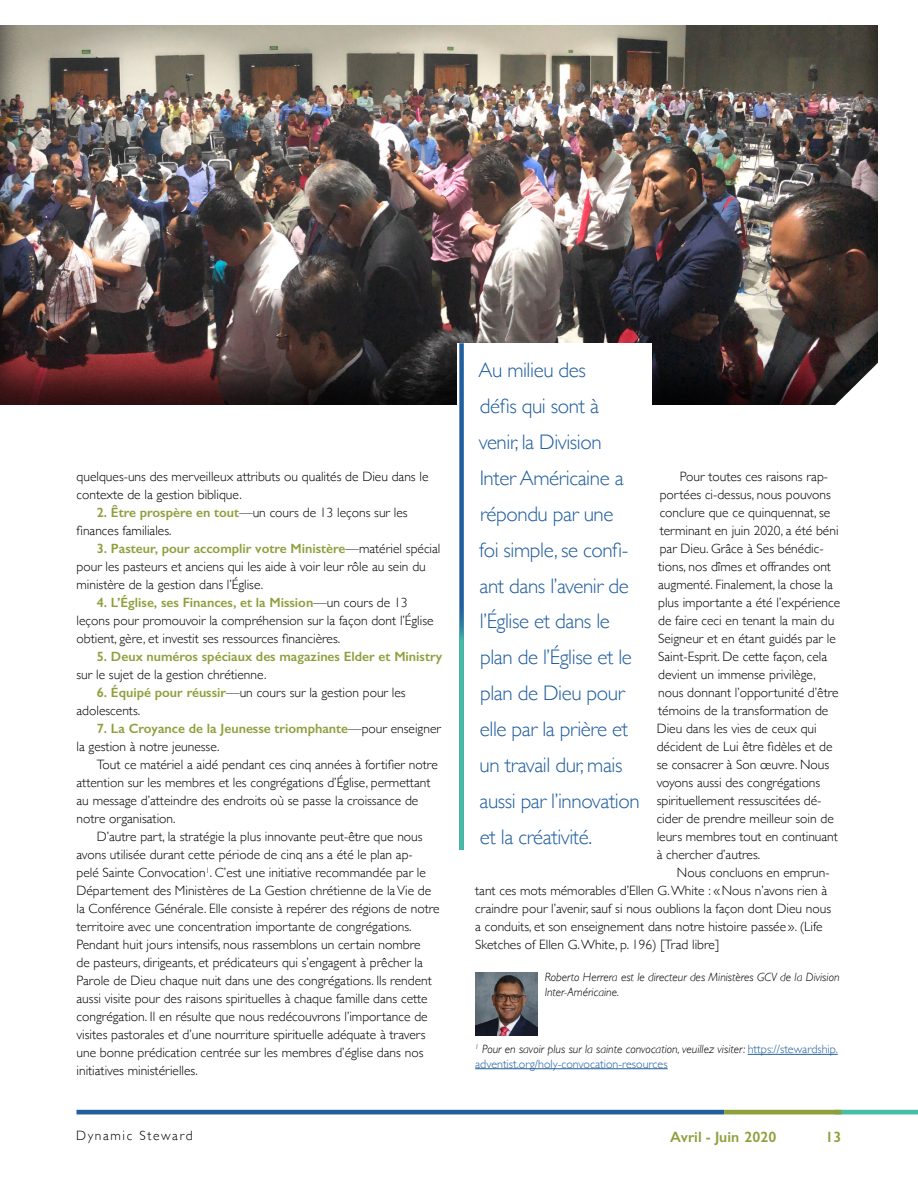
<style>
.page{position:relative;width:918px;height:1188px;background:#fff}
.page>*{position:absolute;margin:0;border:0;box-sizing:border-box;transform-origin:0 0}
.t1{font:300 21px/36px "Gill Sans";letter-spacing:-.02em;color:#215e9e}
.t2{font:600 15px "Gill Sans";color:#8ea03c}
.t3{font:300 13.5px/18px "Gill Sans";color:#000}
.t4{font:600 13.5px "Gill Sans";color:#8ea03c}
.t5{font:300 13.5px "Gill Sans";letter-spacing:.12em;color:#000}
.t6{font:300 12px/14.4px "Gill Sans";color:#215e9e}
.t7{font:italic 300 12px/14.4px "Gill Sans";color:#000}
.s1{font-weight:600;color:#8ea03c}
.s2{font-style:italic;color:#000}
</style>
<div class="page">
<hr style="left:77px;top:1110px;width:647px;height:4px;background:#215e9e">
<hr style="left:835px;top:1110px;width:83px;height:4px;background:#46bea5">
<hr style="left:724px;top:1110px;width:117px;height:4px;background:#8ea03c">
<div style="left:0;top:15px;width:892px;height:392px;background:#000;opacity:.75"></div>
<hr style="left:748px;top:1054px;width:90px;height:1px;background:#215e9e">
<hr style="left:475px;top:1068px;width:193px;height:1px;background:#215e9e">
<img style="left:475px;top:972px;width:63px;height:63px">
<div style="left:458px;top:343px;width:194px;height:77px;background:#fff"></div>
<div style="left:459px;top:343px;width:5px;height:507px;background:#215e9e"></div>
<div style="left:459px;top:601px;width:5px;height:249px;background:#46bea5"></div>
<svg style="left:815px;top:348px;width:77px;height:59px"></svg>
<p class="t3" style="left:77px;top:467px;width:353px">quelques-uns des merveilleux attributs ou qualités de Dieu dans le contexte de la gestion biblique.</p>
<p class="t3" style="left:77px;top:503px;width:333px;text-indent:20px"><span class="s1">2. Être prospère en tout</span>—un cours de 13 leçons sur les finances familiales.</p>
<p class="t3" style="left:77px;top:539px;width:365px;text-indent:20px"><span class="s1">3. Pasteur, pour accomplir votre Ministère</span>—matériel spécial pour les pasteurs et anciens qui les aide à voir leur rôle au sein du ministère de la gestion dans l’Église.</p>
<p class="t3" style="left:77px;top:593px;width:359px;text-indent:20px"><span class="s1">4. L’Église, ses Finances, et la Mission</span>—un cours de 13 leçons pour promouvoir la compréhension sur la façon dont l’Église obtient, gère, et investit ses ressources financières.</p>
<p class="t4" style="left:97px;top:648px;width:347px">5. Deux numéros spéciaux des magazines Elder et Ministry</p>
<p class="t3" style="left:77px;top:665px;width:191px">sur le sujet de la gestion chrétienne.</p>
<p class="t3" style="left:77px;top:683px;width:331px;text-indent:20px"><span class="s1">6. Équipé pour réussir</span>—un cours sur la gestion pour les adolescents.</p>
<p class="t3" style="left:77px;top:719px;width:366px;text-indent:20px"><span class="s1">7. La Croyance de la Jeunesse triomphante</span>—pour enseigner la gestion à notre jeunesse.</p>
<p class="t3" style="left:77px;top:755px;width:363px;text-indent:20px">Tout ce matériel a aidé pendant ces cinq années à fortifier notre attention sur les membres et les congrégations d’Église, permettant au message d’atteindre des endroits où se passe la croissance de notre organisation.</p>
<p class="t3" style="left:77px;top:827px;width:365px;text-indent:20px">D’autre part, la stratégie la plus innovante peut-être que nous avons utilisée durant cette période de cinq ans a été le plan ap-<br>pelé Sainte Convocation<sup>1</sup>. C’est une initiative recommandée par le Département des Ministères de La Gestion chrétienne de la Vie de la Conférence Générale. Elle consiste à repérer des régions de notre territoire avec une concentration importante de congrégations.<br>Pendant huit jours intensifs, nous rassemblons un certain nombre<br>de pasteurs, dirigeants, et prédicateurs qui s’engagent à prêcher la Parole de Dieu chaque nuit dans une des congrégations. Ils rendent aussi visite pour des raisons spirituelles à chaque famille dans cette congrégation. Il en résulte que nous redécouvrons l’importance de visites pastorales et d’une nourriture spirituelle adéquate à travers une bonne prédication centrée sur les membres d’église dans nos initiatives ministérielles.</p>
<p class="t1" style="left:478px;top:351px;width:163px">Au milieu des<br>défis qui sont à venir, la Division<br>Inter Américaine a répondu par une<br>foi simple, se confi&shy;ant dans l’avenir de l’Église et dans le plan de l’Église et le plan de Dieu pour elle par la prière et un travail dur, mais aussi par l’innovation et la créativité.</p>
<p class="t3" style="left:657px;top:467px;width:185px;text-indent:23px">Pour toutes ces raisons rap&shy;portées ci-dessus, nous pouvons conclure que ce quinquennat, se terminant en juin 2020, a été béni par Dieu. Grâce à Ses bénédic&shy;tions, nos dîmes et offrandes ont augmenté. Finalement, la chose la plus importante a été l’expérience de faire ceci en tenant la main du<br>Seigneur et en étant guidés par le<br>Saint-Esprit. De cette façon, cela devient un immense privilège, nous donnant l’opportunité d’être témoins de la transformation de<br>Dieu dans les vies de ceux qui décident de Lui être fidèles et de se consacrer à Son œuvre. Nous voyons aussi des congrégations spirituellement ressuscitées dé&shy;cider de prendre meilleur soin de leurs membres tout en continuant à chercher d’autres.</p>
<p class="t3" style="left:475px;top:863px;width:358px;text-indent:202px">Nous concluons en emprun&shy;tant ces mots mémorables d’Ellen G. White : «Nous n’avons rien à craindre pour l’avenir, sauf si nous oublions la façon dont Dieu nous a conduits, et son enseignement dans notre histoire passée». (Life Sketches of Ellen G. White, p. 196) [Trad libre]</p>
<p class="t7" style="left:545px;top:970px;width:296px">Roberto Herrera est le directeur des Ministères GCV de la Division<br>Inter-Américaine.</p>
<p class="t6" style="left:475px;top:1042px;width:364px"><sup>1</sup> <span class="s2">Pour en savoir plus sur la sainte convocation, veuillez visiter:</span> https://stewardship. adventist.org/holy-convocation-resources</p>
<p class="t5" style="left:76px;top:1125px;width:118px">Dynamic Steward</p>
<p class="t2" style="left:670px;top:1128px;width:108px">Avril - Juin 2020</p>
<p class="t2" style="left:826px;top:1128px;width:17px">13</p>
</div>
